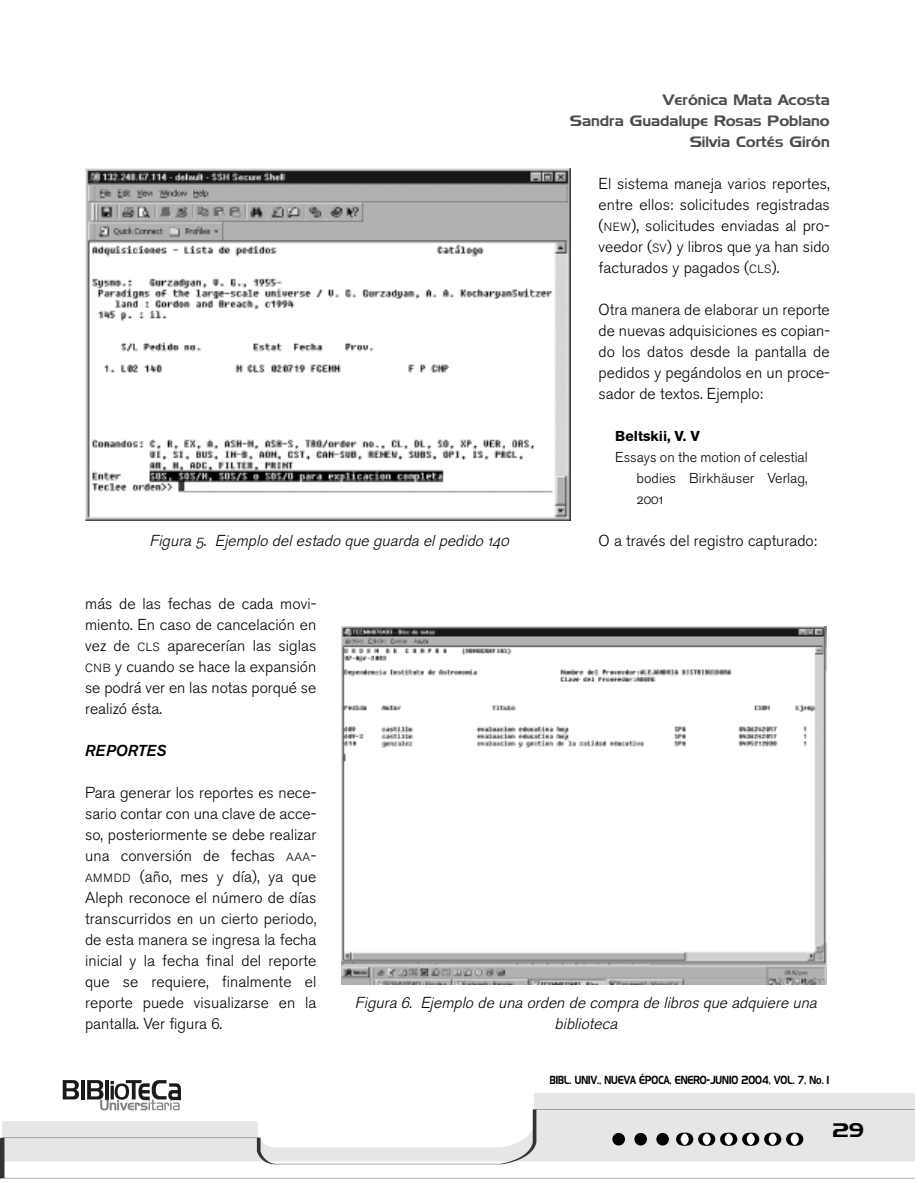
<style>
.page{position:relative;width:915px;height:1191px;background:#fff}
.page>*{position:absolute;margin:0;border:0;box-sizing:border-box;transform-origin:0 0}
.t1{font:19.5px "Denmark";color:#000}
.t2{font:15.75px/21px "Akzidenz Grotesk BE Light Os F";color:#000;text-align:justify}
.t3{font:italic 15.75px/21px "Akzidenz Grotesk BE Light Os F";color:#000;text-align:center}
.t4{font:italic 500 15.75px "Akzidenz Grotesk BE";letter-spacing:.02em;color:#000}
.t5{font:15px/21px "Denmark";color:#4d4d4d;text-align:right}
.t6{font:14.25px/21px "Akzidenz Grotesk BE Light Os F";color:#000;text-align:justify}
.t7{font:700 14.25px "Akzidenz Grotesk BE";color:#000}
.t8{font:11.7px "Denmark";color:#000;scale:.7 1}
.s1{font-size:11.85px}
</style>
<div class="page">
<svg style="left:62px;top:1093px;width:852px;height:16px;fill:#e6e6e6"></svg>
<svg style="left:63px;top:1080px;width:16px;height:19px"></svg>
<hr style="left:81px;top:1080px;width:3px;height:19px;background:#1a1a1a">
<svg style="left:87px;top:1080px;width:94px;height:29px"></svg>
<svg style="left:2px;top:1109px;width:912px;height:69px"></svg>
<svg style="left:0;top:1138px;width:1px;height:40px"></svg>
<img style="left:85px;top:168px;width:485px;height:353px">
<img style="left:342px;top:627px;width:484px;height:357px">
<p class="t5" style="left:569px;top:89px;width:261px">Verónica Mata Acosta<br>Sandra Guadalupe Rosas Poblano<br>Silvia Cortés Girón</p>
<p class="t2" style="left:598px;top:174px;width:233px">El sistema maneja varios reportes, entre ellos: solicitudes registradas (<span class="s1">NEW</span>), solicitudes enviadas al pro&shy;veedor (<span class="s1">SV</span>) y libros que ya han sido facturados y pagados (<span class="s1">CLS</span>).</p>
<p class="t2" style="left:598px;top:300px;width:233px">Otra manera de elaborar un reporte de nuevas adquisiciones es copian&shy;do los datos desde la pantalla de pedidos y pegándolos en un proce&shy;sador de textos. Ejemplo:</p>
<p class="t3" style="left:149px;top:531px;width:364px">Figura 5. Ejemplo delestado que guarda elpedido 140</p>
<p class="t7" style="left:615px;top:430px;width:86px">Beltskii, V. V</p>
<p class="t6" style="left:636px;top:448px;width:173px;text-indent:-21px">Essays on the motion of celestial bodies Birkhäuser Verlag, 2001</p>
<p class="t2" style="left:598px;top:531px;width:220px">O a través del registro capturado:</p>
<p class="t2" style="left:85px;top:594px;width:233px">más de las fechas de cada movi&shy;miento. En caso de cancelación en vez de <span class="s1">CLS</span> aparecerían las siglas <span class="s1">CNB</span> y cuando se hace la expansión se podrá ver en las notas porqué se realizó ésta.</p>
<p class="t4" style="left:85px;top:745px;width:83px">REPORTES</p>
<p class="t2" style="left:85px;top:783px;width:233px">Para generar los reportes es nece&shy;sario contar con una clave de acce&shy;so, posteriormente se debe realizar una conversión de fechas <span class="s1">AAA</span>-<span class="s1">AMMDD</span> (año, mes y día), ya que Aleph reconoce el número de días transcurridos en un cierto periodo, de esta manera se ingresa la fecha inicial y la fecha final del reporte que se requiere, finalmente el reporte puede visualizarse en la pantalla. Ver figura 6.</p>
<p class="t3" style="left:355px;top:993px;width:466px">Figura 6. Ejemplo de una orden de compra de libros que adquiere una biblioteca</p>
<p class="t8" style="left:549px;top:1073px;width:400px">BIBL. UNIV., NUEVA ÉPOCA, ENERO-JUNIO 2004, VOL. 7, No. 1</p>
<p class="t1" style="left:832px;top:1118px;width:33px">29</p>
</div>
